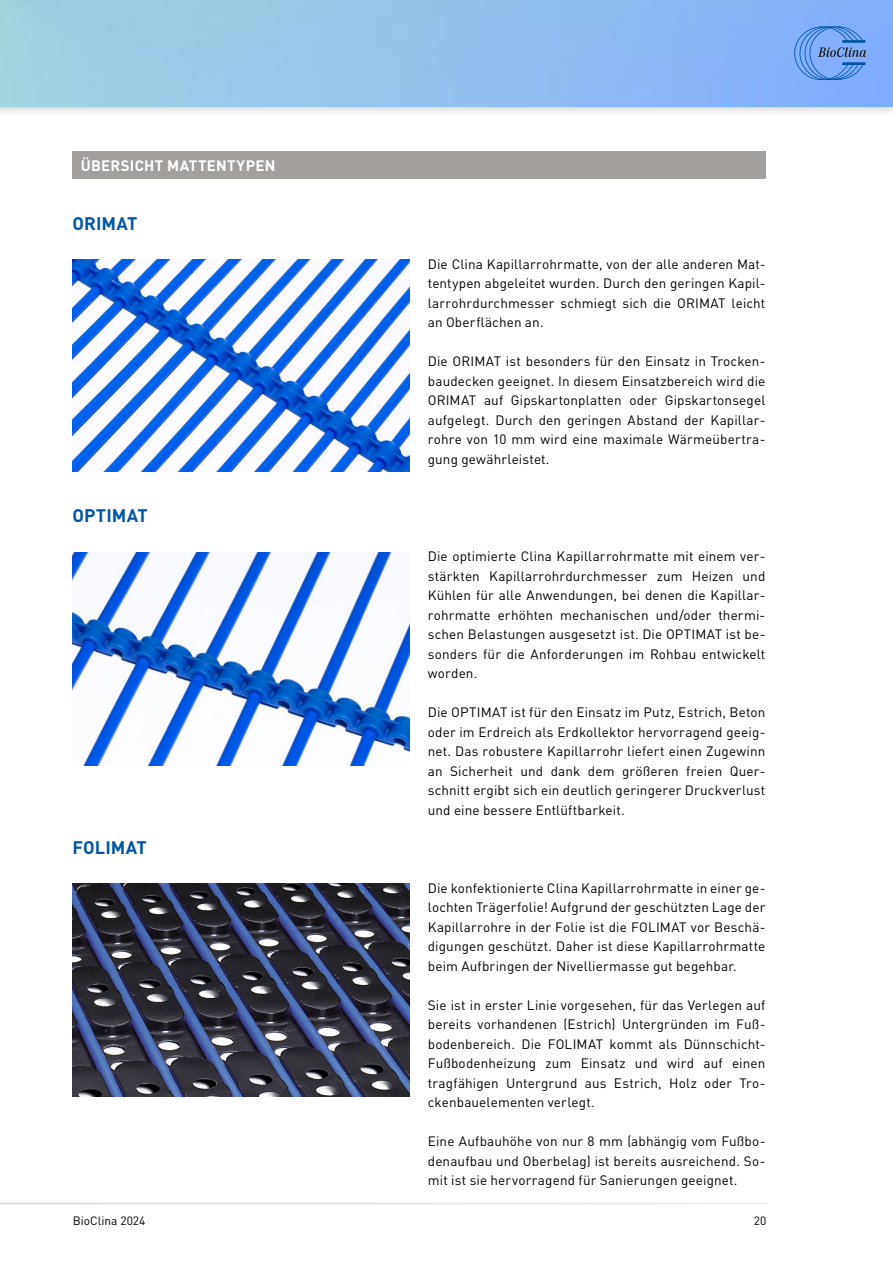
<style>
.page{position:relative;width:893px;height:1263px;background:#fff}
.page>*{position:absolute;margin:0;border:0;box-sizing:border-box;transform-origin:0 0}
.t1{font:700 18px "DIN Pro";letter-spacing:.005em;color:#0056a4}
.t2{font:700 15px "DIN Pro";letter-spacing:.02em;color:#fff}
.t3{font:13.5px/19.5px "DIN Pro";letter-spacing:.01em;color:#000;text-align:justify}
.t4{font:12px "DIN Pro";color:#000}
</style>
<div class="page">
<div style="left:0;top:0;width:893px;height:117px;background:#000;opacity:.25"></div>
<img style="left:0;top:0;width:893px;height:106px">
<svg style="left:794px;top:26px;width:72px;height:54px;background:#699be5"></svg>
<div style="left:72px;top:151px;width:693px;height:28px;background:#a29f9d"></div>
<img style="left:72px;top:259px;width:338px;height:213px">
<img style="left:72px;top:552px;width:338px;height:213px">
<img style="left:72px;top:883px;width:338px;height:213px">
<p class="t2" style="left:81px;top:155px;width:196px">ÜBERSICHT MATTENTYPEN</p>
<h1 class="t1" style="left:72px;top:211px;width:67px">ORIMAT</h1>
<h1 class="t1" style="left:72px;top:503px;width:77px">OPTIMAT</h1>
<h1 class="t1" style="left:72px;top:835px;width:76px">FOLIMAT</h1>
<p class="t3" style="left:428px;top:253px;width:339px">Die Clina Kapillarrohrmatte, von der alle anderen Mat&shy;tentypen abgeleitet wurden. Durch den geringen Kapil&shy;larrohrdurchmesser schmiegt sich die ORIMAT leicht an Oberflächen an.</p>
<p class="t3" style="left:428px;top:351px;width:339px">Die ORIMAT ist besonders für den Einsatz in Trocken&shy;baudecken geeignet. In diesem Einsatzbereich wird die ORIMAT auf Gipskartonplatten oder Gipskartonsegel aufgelegt. Durch den geringen Abstand der Kapillar&shy;rohre von 10 mm wird eine maximale Wärmeübertra&shy;gung gewährleistet.</p>
<p class="t3" style="left:428px;top:546px;width:339px">Die optimierte Clina Kapillarrohrmatte mit einem ver&shy;stärkten Kapillarrohrdurchmesser zum Heizen und Kühlen für alle Anwendungen, bei denen die Kapillar&shy;rohrmatte erhöhten mechanischen und/oder thermi&shy;schen Belastungen ausgesetzt ist. Die OPTIMAT ist be&shy;sonders für die Anforderungen im Rohbau entwickelt worden.</p>
<p class="t3" style="left:428px;top:702px;width:339px">Die OPTIMAT ist für den Einsatz im Putz, Estrich, Beton oder im Erdreich als Erdkollektor hervorragend geeig&shy;net. Das robustere Kapillarrohr liefert einen Zugewinn an Sicherheit und dank dem größeren freien Quer&shy;schnitt ergibt sich ein deutlich geringerer Druckverlust und eine bessere Entlüftbarkeit.</p>
<p class="t3" style="left:428px;top:877px;width:339px">Die konfektionierte Clina Kapillarrohrmatte in einer ge&shy;lochten Trägerfolie! Aufgrund der geschützten Lage der Kapillarrohre in der Folie ist die FOLIMAT vor Beschä&shy;digungen geschützt. Daher ist diese Kapillarrohrmatte beim Aufbringen der Nivelliermasse gut begehbar.</p>
<p class="t3" style="left:428px;top:994px;width:339px">Sie ist in erster Linie vorgesehen, für das Verlegen auf bereits vorhandenen (Estrich) Untergründen im Fuß&shy;bodenbereich. Die FOLIMAT kommt als Dünnschicht-Fußbodenheizung zum Einsatz und wird auf einen tragfähigen Untergrund aus Estrich, Holz oder Tro&shy;ckenbauelementen verlegt.</p>
<p class="t3" style="left:428px;top:1131px;width:339px">Eine Aufbauhöhe von nur 8 mm (abhängig vom Fußbo&shy;denaufbau und Oberbelag) ist bereits ausreichend. So&shy;mit ist sie hervorragend für Sanierungen geeignet.</p>
<p class="t4" style="left:73px;top:1212px;width:74px">BioClina 2024</p>
<p class="t4" style="left:754px;top:1212px;width:14px">20</p>
</div>
